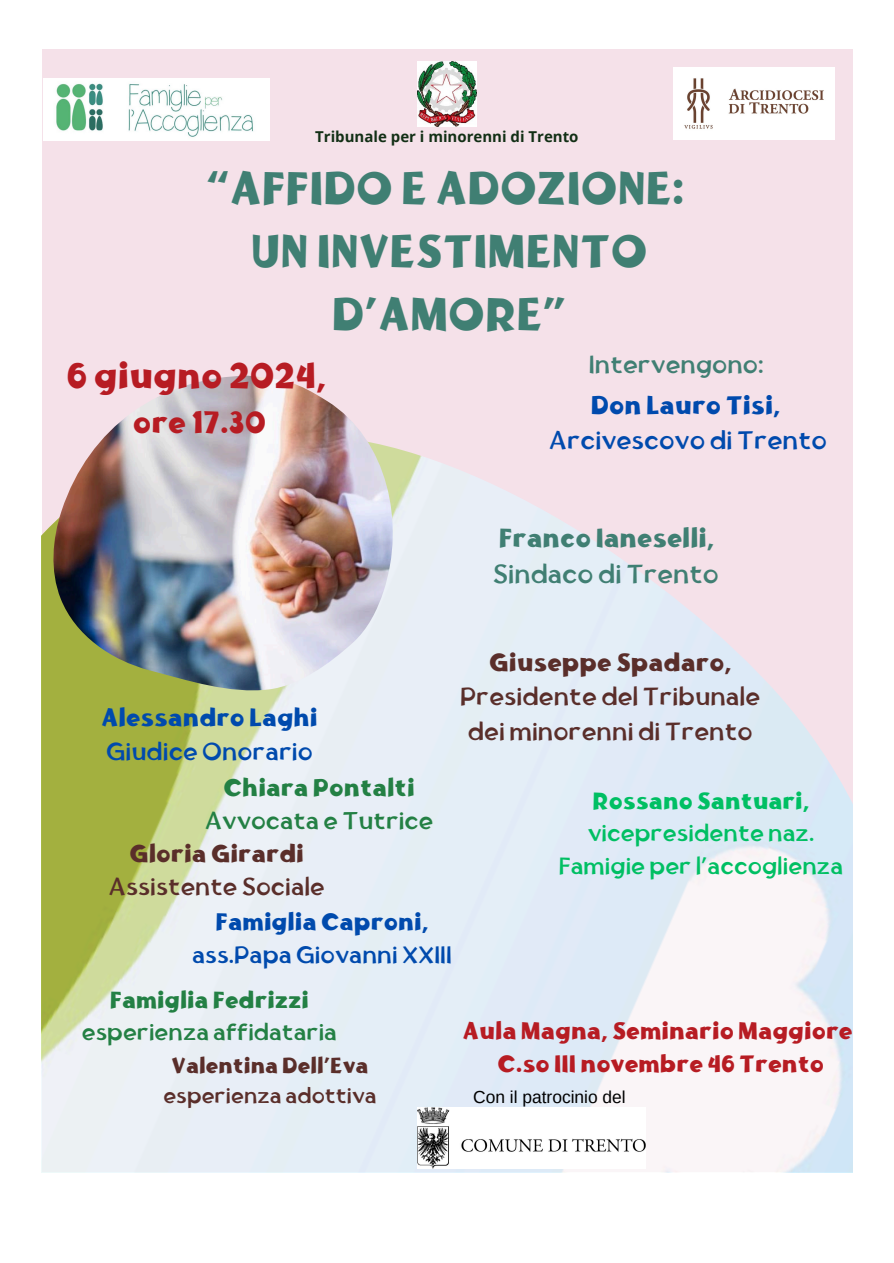
<style>
.page{position:relative;width:894px;height:1263px;background:#fff}
.page>*{position:absolute;margin:0;border:0;box-sizing:border-box;transform-origin:0 0}
.t1{font:700 45px "Tufuli Arabic";color:#407f73}
.t2{font:700 35.4px "Tufuli Arabic";color:#b71c23}
.t3{font:700 30.45px "Tufuli Arabic";color:#b71c23}
.t4{font:700 25.95px "Tufuli Arabic";color:#407f73}
.t5{font:25.95px "Tufuli Arabic";color:#407f73}
.t6{font:25.2px "Tufuli Arabic";color:#004aad}
.t7{font:700 25.2px "Tufuli Arabic";color:#004aad}
.t8{font:24.6px/34.3px "Tufuli Arabic";color:#5a2e2a;text-align:center}
.t9{font:700 24.6px "Tufuli Arabic";color:#5a2e2a}
.t10{font:24.6px "Tufuli Arabic";color:#407f73}
.t11{font:700 24.45px "Tufuli Arabic";color:#004aad}
.t12{font:24.45px "Tufuli Arabic";color:#004aad}
.t13{font:24.15px "Tufuli Arabic";color:#5a2e2a}
.t14{font:700 24.15px "Tufuli Arabic";color:#5a2e2a}
.t15{font:24px "Tufuli Arabic";color:#238044}
.t16{font:700 24px "Tufuli Arabic";color:#238044}
.t17{font:700 23.55px "Tufuli Arabic";color:#b71c23}
.t18{font:23.55px "Tufuli Arabic";color:#004aad}
.t19{font:700 23.55px "Tufuli Arabic";color:#004aad}
.t20{font:23.25px/32.4px "Tufuli Arabic";color:#00bf63;text-align:center}
.t21{font:700 23.25px "Tufuli Arabic";color:#00bf63}
.t22{font:23.1px "Tufuli Arabic";color:#238044}
.t23{font:700 23.1px "Tufuli Arabic";color:#238044}
.t24{font:21.45px "Tufuli Arabic";color:#5a2e2a}
.t25{font:700 21.45px "Tufuli Arabic";color:#5a2e2a}
.t26{font:17.4px "Arimo";color:#000}
.t27{font:700 15px "Open Sans";color:#122f15}
</style>
<div class="page">
<div style="left:42px;top:50px;width:810px;height:1122px;background:#f5e1e9"></div>
<img style="left:42px;top:447px;width:810px;height:725px">
<img style="left:53px;top:376px;width:340px;height:314px">
<img style="left:43px;top:79px;width:226px;height:61px">
<img style="left:417px;top:61px;width:59px;height:66px">
<img style="left:417px;top:1107px;width:228px;height:61px">
<img style="left:673px;top:68px;width:161px;height:72px">
<p class="t27" style="left:315px;top:125px;width:265px">Tribunale per i minorenni di Trento</p>
<p class="t1" style="left:206px;top:170px;width:480px">“AFFIDO E ADOZIONE:</p>
<p class="t1" style="left:251px;top:233px;width:398px">UN INVESTIMENTO</p>
<p class="t1" style="left:331px;top:296px;width:236px">D’AMORE”</p>
<p class="t10" style="left:588px;top:354px;width:176px">Intervengono:</p>
<p class="t7" style="left:590px;top:395px;width:191px">Don Lauro Tisi,</p>
<p class="t6" style="left:549px;top:430px;width:279px">Arcivescovo di Trento</p>
<p class="t2" style="left:66px;top:362px;width:261px">6 giugno 2024,</p>
<p class="t3" style="left:133px;top:410px;width:135px">ore 17.30</p>
<p class="t4" style="left:499px;top:528px;width:216px">Franco Ianeselli,</p>
<p class="t5" style="left:493px;top:564px;width:227px">Sindaco di Trento</p>
<p class="t11" style="left:101px;top:708px;width:218px">Alessandro Laghi</p>
<p class="t12" style="left:106px;top:742px;width:208px">Giudice Onorario</p>
<p class="t16" style="left:223px;top:778px;width:193px">Chiara Pontalti</p>
<p class="t15" style="left:205px;top:811px;width:230px">Avvocata e Tutrice</p>
<p class="t14" style="left:129px;top:843px;width:176px">Gloria Girardi</p>
<p class="t13" style="left:109px;top:877px;width:217px">Assistente Sociale</p>
<p class="t19" style="left:215px;top:912px;width:214px">Famiglia Caproni,</p>
<p class="t18" style="left:192px;top:945px;width:261px">ass.Papa Giovanni XXIII</p>
<p class="t23" style="left:110px;top:991px;width:201px">Famiglia Fedrizzi</p>
<p class="t22" style="left:82px;top:1023px;width:256px">esperienza affidataria</p>
<p class="t25" style="left:171px;top:1057px;width:198px">Valentina Dell’Eva</p>
<p class="t24" style="left:163px;top:1086px;width:215px">esperienza adottiva</p>
<p class="t9" style="left:489px;top:652px;width:244px">Giuseppe Spadaro,</p>
<p class="t8" style="left:460px;top:682px;width:301px">Presidente del Tribunale dei minorenni di Trento</p>
<p class="t21" style="left:592px;top:791px;width:218px">Rossano Santuari,</p>
<p class="t20" style="left:558px;top:819px;width:286px">vicepresidente naz.<br>Famigie per l’accoglienza</p>
<p class="t17" style="left:462px;top:1021px;width:391px">Aula Magna, Seminario Maggiore</p>
<p class="t17" style="left:497px;top:1054px;width:328px">C.so III novembre 46 Trento</p>
<p class="t26" style="left:473px;top:1087px;width:154px">Con il patrocinio del</p>
</div>
